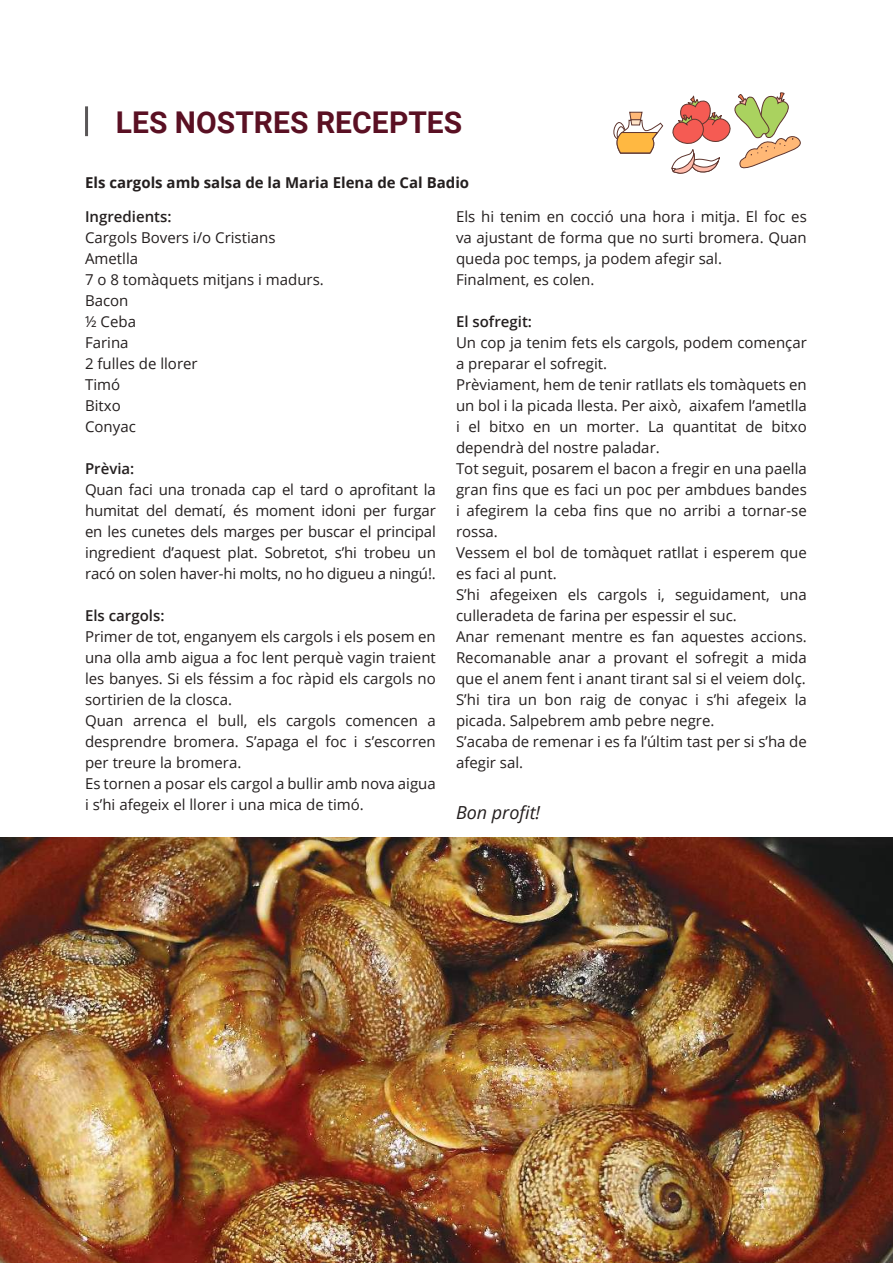
<style>
.page{position:relative;width:893px;height:1263px;background:#fff}
.page>*{position:absolute;margin:0;border:0;box-sizing:border-box;transform-origin:0 0}
.t1{font:700 30px "Roboto";color:#5a1023}
.t2{font:italic 18px "Open Sans";color:#241f1f}
.t3{font:15px/21px "Open Sans";color:#241f1f}
.t4{font:700 15px "Open Sans";color:#241f1f}
.t5{font:600 15px "Open Sans";color:#241f1f}
</style>
<div class="page">
<svg style="left:613px;top:92px;width:188px;height:82px"></svg>
<img style="left:0;top:838px;width:893px;height:425px">
<hr style="left:85px;top:106px;width:3px;height:30px;background:#5a5758">
<h1 class="t1" style="left:116px;top:101px;width:348px">LES NOSTRES RECEPTES</h1>
<p class="t4" style="left:85px;top:172px;width:386px">Els cargols amb salsa de la Maria Elena de Cal Badio</p>
<p class="t5" style="left:85px;top:206px;width:88px">Ingredients:</p>
<p class="t3" style="left:85px;top:227px;width:240px">Cargols Bovers i/o Cristians<br>Ametlla<br>7 o 8 tomàquets mitjans i madurs.<br>Bacon<br>½ Ceba<br>Farina<br>2 fulles de llorer<br>Timó<br>Bitxo<br>Conyac</p>
<p class="t5" style="left:85px;top:458px;width:51px">Prèvia:</p>
<p class="t3" style="left:85px;top:479px;width:352px;text-align:justify">Quan faci una tronada cap el tard o aprofitant la humitat del dematí, és moment idoni per furgar en les cunetes dels marges per buscar el principal ingredient d’aquest plat. Sobretot, s’hi trobeu un racó on solen haver-hi molts, no ho digueu a ningú!.</p>
<p class="t5" style="left:85px;top:605px;width:81px">Els cargols:</p>
<p class="t3" style="left:85px;top:626px;width:352px">Primer de tot, enganyem els cargols i els posem en una olla amb aigua a foc lent perquè vagin traient les banyes. Si els féssim a foc ràpid els cargols no sortirien de la closca.<br>Quan arrenca el bull, els cargols comencen a desprendre bromera. S’apaga el foc i s’escorren per treure la bromera.<br>Es tornen a posar els cargol a bullir amb nova aigua i s’hi afegeix el llorer i una mica de timó.</p>
<p class="t3" style="left:456px;top:206px;width:352px">Els hi tenim en cocció una hora i mitja. El foc es va ajustant de forma que no surti bromera. Quan queda poc temps, ja podem afegir sal.<br>Finalment, es colen.</p>
<p class="t5" style="left:456px;top:311px;width:78px">El sofregit:</p>
<p class="t3" style="left:456px;top:332px;width:352px">Un cop ja tenim fets els cargols, podem començar a preparar el sofregit.<br>Prèviament, hem de tenir ratllats els tomàquets en un bol i la picada llesta. Per això, aixafem l’ametlla i el bitxo en un morter. La quantitat de bitxo dependrà del nostre paladar.<br>Tot seguit, posarem el bacon a fregir en una paella gran fins que es faci un poc per ambdues bandes i afegirem la ceba fins que no arribi a tornar-se rossa.<br>Vessem el bol de tomàquet ratllat i esperem que es faci al punt.<br>S’hi afegeixen els cargols i, seguidament, una culleradeta de farina per espessir el suc.<br>Anar remenant mentre es fan aquestes accions.<br>Recomanable anar a provant el sofregit a mida que el anem fent i anant tirant sal si el veiem dolç.<br>S’hi tira un bon raig de conyac i s’hi afegeix la picada. Salpebrem amb pebre negre.<br>S’acaba de remenar i es fa l’últim tast per si s’ha de afegir sal.</p>
<p class="t2" style="left:456px;top:800px;width:86px">Bon profit!</p>
</div>
